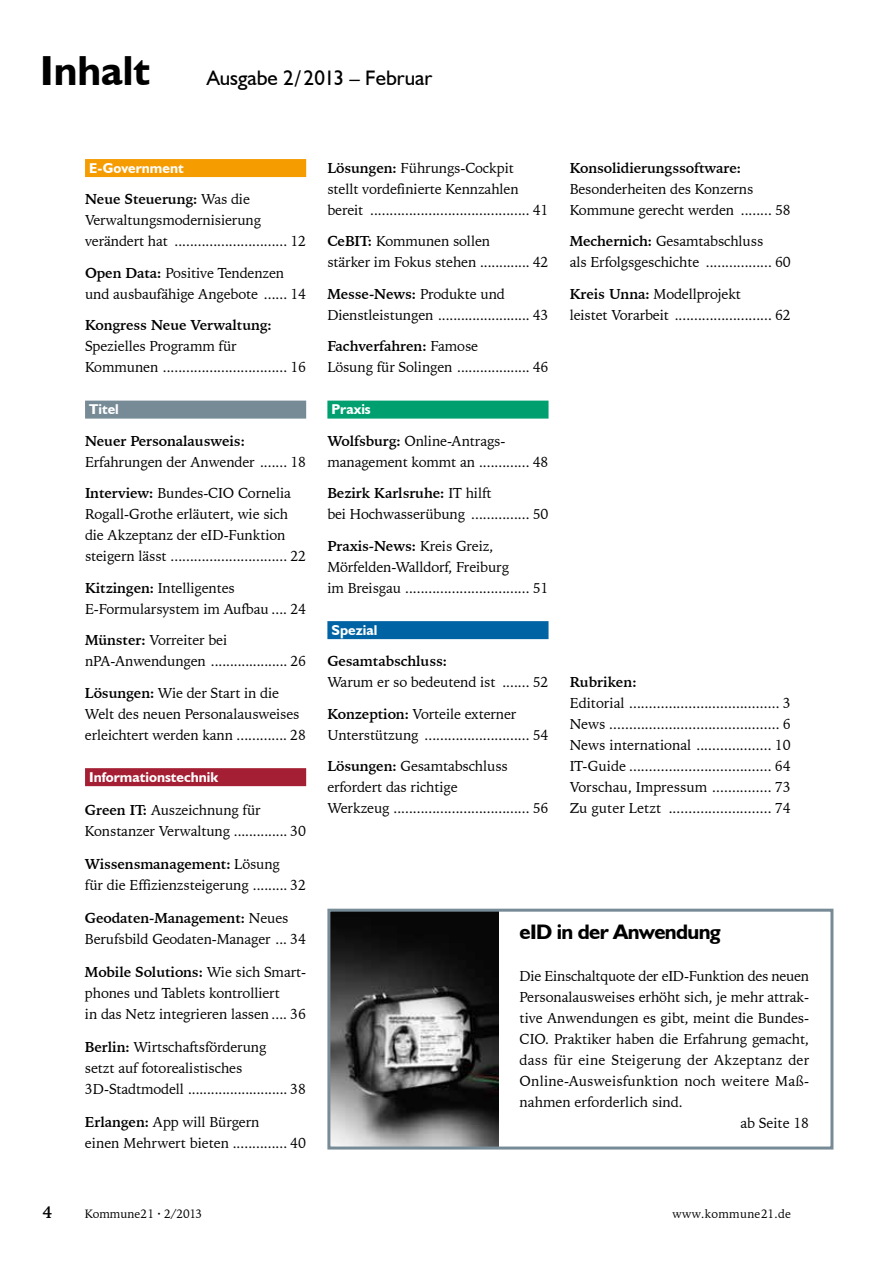
<style>
.page{position:relative;width:893px;height:1263px;background:#fff}
.page>*{position:absolute;margin:0;border:0;box-sizing:border-box;transform-origin:0 0}
.t1{font:700 42px "Humanist 521 BT";color:#000}
.t2{font:21px "Humanist 521 BT";color:#000}
.t3{font:700 21px "Humanist 521 BT";letter-spacing:-.03em;color:#000}
.t4{font:700 16.5px "Iowan Old Style BT";color:#000}
.t5{font:14.25px/21px "Iowan Old Style BT";letter-spacing:-.01em;color:#000}
.t6{font:700 14.25px "Iowan Old Style BT";letter-spacing:-.01em;color:#000}
.t7{font:700 14.25px "Humanist 521 BT";color:#fff}
.t8{font:14.25px "Iowan Old Style BT";letter-spacing:.01em;color:#000}
.t9{font:14.25px "Iowan Old Style BT";letter-spacing:.015em;color:#000}
.t10{font:12px "Iowan Old Style BT";letter-spacing:.01em;color:#000}
.s1{font-weight:700}
</style>
<div class="page">
<img style="left:331px;top:913px;width:167px;height:232px">
<div style="left:85px;top:159px;width:221px;height:18px;background:#f59c00"></div>
<div style="left:85px;top:401px;width:221px;height:18px;background:#778b96"></div>
<div style="left:85px;top:768px;width:221px;height:18px;background:#a51f34"></div>
<div style="left:327px;top:401px;width:222px;height:18px;background:#009f6f"></div>
<div style="left:327px;top:621px;width:222px;height:18px;background:#0063a3"></div>
<div style="left:327px;top:909px;width:506px;height:240px;border:3px solid #778b96"></div>
<h1 class="t1" style="left:40px;top:45px;width:111px">Inhalt</h1>
<h2 class="t2" style="left:207px;top:65px;width:227px">Ausgabe 2/2013 – Februar</h2>
<p class="t7" style="left:89px;top:159px;width:96px">E-Government</p>
<p class="t5" style="left:85px;top:189px;width:223px"><span class="s1">Neue Steuerung:</span> Was die<br>Verwaltungsmodernisierung verändert hat ............................. 12</p>
<p class="t5" style="left:85px;top:262px;width:223px"><span class="s1">Open Data:</span> Positive Tendenzen und ausbaufähige Angebote ...... 14</p>
<p class="t6" style="left:85px;top:316px;width:188px">Kongress Neue Verwaltung:</p>
<p class="t5" style="left:85px;top:336px;width:223px">Spezielles Programm für<br>Kommunen ................................ 16</p>
<p class="t7" style="left:89px;top:400px;width:31px">Titel</p>
<p class="t6" style="left:85px;top:432px;width:161px">Neuer Personalausweis:</p>
<p class="t5" style="left:85px;top:451px;width:223px">Erfahrungen der Anwender ....... 18</p>
<p class="t5" style="left:85px;top:483px;width:223px"><span class="s1">Interview:</span> Bundes-CIO Cornelia Rogall-Grothe erläutert, wie sich die Akzeptanz der eID-Funktion steigern lässt .............................. 22</p>
<p class="t5" style="left:85px;top:577px;width:223px"><span class="s1">Kitzingen:</span> Intelligentes<br>E-Formularsystem im Aufbau .... 24</p>
<p class="t5" style="left:85px;top:630px;width:223px"><span class="s1">Münster:</span> Vorreiter bei nPA-Anwendungen .................... 26</p>
<p class="t5" style="left:85px;top:682px;width:223px"><span class="s1">Lösungen:</span> Wie der Start in die<br>Welt des neuen Personalausweises erleichtert werden kann ............. 28</p>
<p class="t7" style="left:89px;top:768px;width:131px">Informationstechnik</p>
<p class="t5" style="left:85px;top:799px;width:223px"><span class="s1">Green IT:</span> Auszeichnung für<br>Konstanzer Verwaltung .............. 30</p>
<p class="t5" style="left:85px;top:853px;width:223px"><span class="s1">Wissensmanagement:</span> Lösung<br>für die Effizienzsteigerung ......... 32</p>
<p class="t5" style="left:85px;top:907px;width:223px"><span class="s1">Geodaten-Management:</span> Neues<br>Berufsbild Geodaten-Manager ... 34</p>
<p class="t5" style="left:85px;top:961px;width:223px"><span class="s1">Mobile Solutions:</span> Wie sich Smart&shy;phones und Tablets kontrolliert<br>in das Netz integrieren lassen .... 36</p>
<p class="t5" style="left:85px;top:1036px;width:223px"><span class="s1">Berlin:</span> Wirtschaftsförderung<br>setzt auf fotorealistisches<br>3D-Stadtmodell .......................... 38</p>
<p class="t5" style="left:85px;top:1111px;width:223px"><span class="s1">Erlangen:</span> App will Bürgern<br>einen Mehrwert bieten .............. 40</p>
<p class="t5" style="left:327px;top:157px;width:223px"><span class="s1">Lösungen:</span> Führungs-Cockpit stellt vordefinierte Kennzahlen bereit ......................................... 41</p>
<p class="t5" style="left:327px;top:231px;width:223px"><span class="s1">CeBIT:</span> Kommunen sollen<br>stärker im Fokus stehen ............. 42</p>
<p class="t5" style="left:327px;top:283px;width:223px"><span class="s1">Messe-News:</span> Produkte und<br>Dienstleistungen ........................ 43</p>
<p class="t5" style="left:327px;top:336px;width:223px"><span class="s1">Fachverfahren:</span> Famose<br>Lösung für Solingen ................... 46</p>
<p class="t7" style="left:332px;top:400px;width:41px">Praxis</p>
<p class="t5" style="left:327px;top:430px;width:223px"><span class="s1">Wolfsburg:</span> Online-Antrags&shy;management kommt an ............. 48</p>
<p class="t5" style="left:327px;top:483px;width:223px"><span class="s1">Bezirk Karlsruhe:</span> IT hilft<br>bei Hochwasserübung ............... 50</p>
<p class="t5" style="left:327px;top:535px;width:223px"><span class="s1">Praxis-News:</span> Kreis Greiz,<br>Mörfelden-Walldorf, Freiburg<br>im Breisgau ................................ 51</p>
<p class="t7" style="left:332px;top:621px;width:47px">Spezial</p>
<p class="t6" style="left:327px;top:652px;width:121px">Gesamtabschluss:</p>
<p class="t5" style="left:327px;top:672px;width:223px">Warum er so bedeutend ist ....... 52</p>
<p class="t5" style="left:327px;top:703px;width:223px"><span class="s1">Konzeption:</span> Vorteile externer<br>Unterstützung ........................... 54</p>
<p class="t5" style="left:327px;top:756px;width:223px"><span class="s1">Lösungen:</span> Gesamtabschluss erfordert das richtige<br>Werkzeug ................................... 56</p>
<p class="t6" style="left:570px;top:159px;width:173px">Konsolidierungssoftware:</p>
<p class="t5" style="left:570px;top:178px;width:223px">Besonderheiten des Konzerns<br>Kommune gerecht werden ........ 58</p>
<p class="t5" style="left:570px;top:231px;width:223px"><span class="s1">Mechernich:</span> Gesamtabschluss<br>als Erfolgsgeschichte ................. 60</p>
<p class="t5" style="left:570px;top:283px;width:223px"><span class="s1">Kreis Unna:</span> Modellprojekt<br>leistet Vorarbeit ......................... 62</p>
<p class="t6" style="left:570px;top:673px;width:68px">Rubriken:</p>
<p class="t5" style="left:570px;top:693px;width:223px;text-align:justify">Editorial ...................................... 3<br>News ........................................... 6<br>News international ................... 10<br>IT-Guide .................................... 64<br>Vorschau, Impressum ............... 73<br>Zu guter Letzt .......................... 74</p>
<h2 class="t3" style="left:520px;top:919px;width:203px">eID in der Anwendung</h2>
<p class="t5" style="left:520px;top:966px;width:291px">Die Einschaltquote der eID-Funktion des neuen</p>
<p class="t5" style="left:520px;top:987px;width:291px">Personalausweises erhöht sich, je mehr attrak-</p>
<p class="t5" style="left:520px;top:1008px;width:291px">tive Anwendungen es gibt, meint die Bundes-</p>
<p class="t5" style="left:520px;top:1029px;width:291px">CIO. Praktiker haben die Erfahrung gemacht,</p>
<p class="t9" style="left:520px;top:1051px;width:291px">dass für eine Steigerung der Akzeptanz der</p>
<p class="t8" style="left:520px;top:1072px;width:291px">Online-Ausweisfunktion noch weitere Maß-</p>
<p class="t5" style="left:520px;top:1092px;width:165px">nahmen erforderlich sind.</p>
<p class="t5" style="left:740px;top:1113px;width:70px">ab Seite 18</p>
<p class="t4" style="left:43px;top:1202px;width:11px">4</p>
<p class="t10" style="left:85px;top:1206px;width:119px">Kommune21 · 2/2013</p>
<p class="t10" style="left:673px;top:1206px;width:120px">www.kommune21.de</p>
</div>
